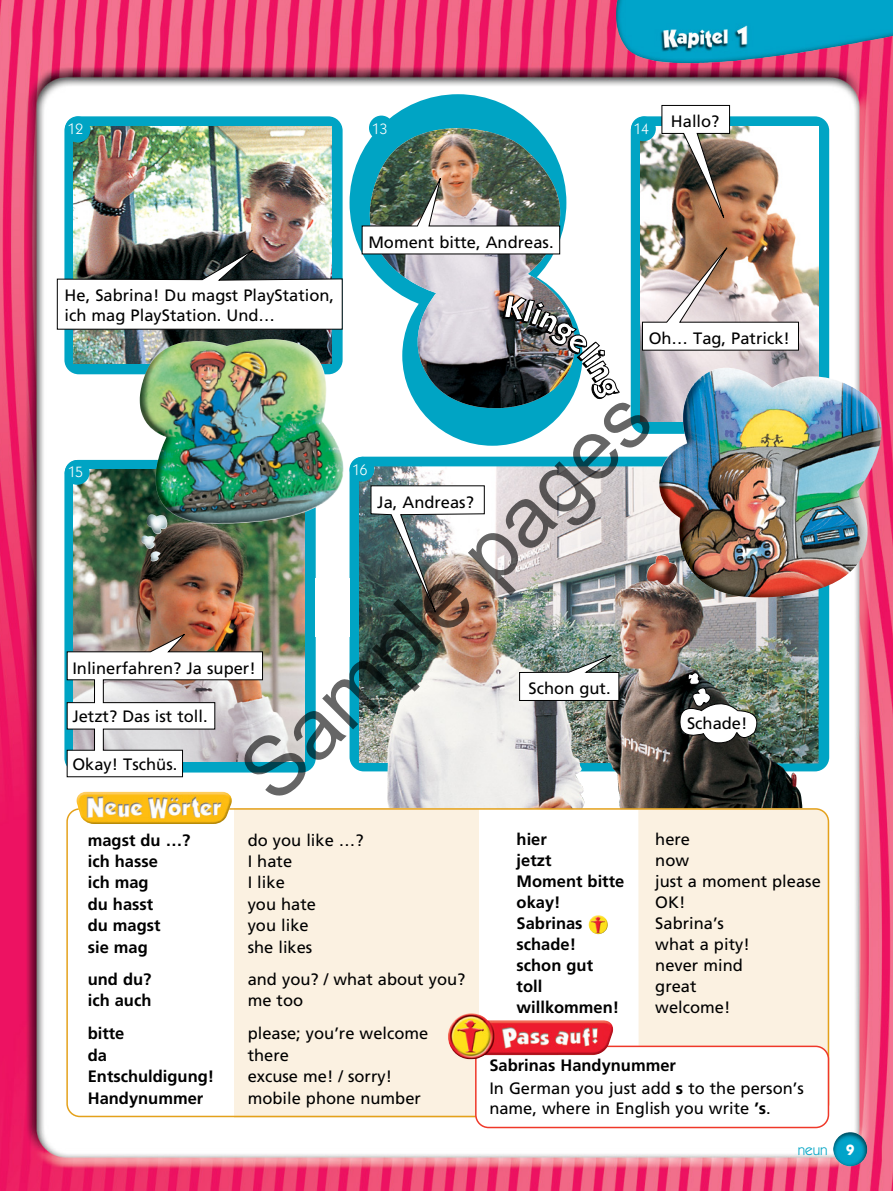
<style>
.page{position:relative;width:893px;height:1191px;background:#fff}
.page>*{position:absolute;margin:0;border:0;box-sizing:border-box;transform-origin:0 0}
.t1{font:84.3px "Arial";color:rgb(0 0 0/.6)}
.t2{font:16.5px/23.2px "Frutiger LT Pro";color:#000}
.t3{font:700 16.5px "Frutiger LT Pro";color:#000}
.t4{font:15px "ITC Kabel Std";color:#fff}
.t5{font:15px "ITC Kabel Std";color:#00a4c4}
.s1{font-weight:700}
.s2{font-weight:700;color:#fff}
</style>
<div class="page">
<img style="left:0;top:0;width:893px;height:1191px">
<div style="left:402px;top:265px;width:180px;height:181px;background:#00a4c4;border-radius:50%"></div>
<div style="left:350px;top:94px;width:216px;height:217px;background:#00a4c4;border-radius:50%"></div>
<svg style="left:350px;top:456px;width:479px;height:315px;background:#209aaf"></svg>
<img style="left:359px;top:466px;width:443px;height:342px">
<div style="left:351px;top:458px;width:22px;height:22px;background:#00a4c4;border-radius:50%"></div>
<div style="left:350px;top:457px;width:24px;height:24px;border:2px solid #00a4c4;border-radius:50%"></div>
<div style="left:66px;top:809px;width:763px;height:305px;background:#fff;border-radius:13px"></div>
<div style="left:234px;top:808px;width:244px;height:309px;background:#fbf1e1"></div>
<div style="left:638px;top:808px;width:191px;height:243px;background:#fbf1e1"></div>
<img style="left:616px;top:0;width:277px;height:63px">
<img style="left:833px;top:1132px;width:34px;height:34px">
<div style="left:631px;top:116px;width:198px;height:318px;background:#00a4c4;border-radius:14px"></div>
<img style="left:640px;top:126px;width:179px;height:296px">
<div style="left:64px;top:116px;width:279px;height:258px;background:#00a4c4;border-radius:14px"></div>
<div style="left:65px;top:116px;width:25px;height:25px;border:2px solid #00a4c4;border-radius:50%"></div>
<div style="left:632px;top:118px;width:23px;height:22px;background:#00a4c4;border-radius:50%"></div>
<div style="left:631px;top:116px;width:25px;height:25px;border:2px solid #00a4c4;border-radius:50%"></div>
<div style="left:64px;top:460px;width:252px;height:312px;background:#00a4c4;border-radius:14px"></div>
<img style="left:74px;top:470px;width:231px;height:292px">
<div style="left:66px;top:461px;width:22px;height:22px;background:#00a4c4;border-radius:50%"></div>
<div style="left:65px;top:460px;width:25px;height:25px;border:2px solid #00a4c4;border-radius:50%"></div>
<img style="left:661px;top:105px;width:69px;height:122px">
<svg style="left:66px;top:631px;width:197px;height:146px;background:#ccc"></svg>
<img style="left:642px;top:237px;width:157px;height:114px">
<img style="left:370px;top:485px;width:115px;height:143px">
<img style="left:519px;top:652px;width:101px;height:49px">
<svg style="left:339px;top:111px;width:266px;height:317px"></svg>
<img style="left:368px;top:128px;width:209px;height:282px">
<img style="left:361px;top:172px;width:199px;height:83px">
<img style="left:76px;top:791px;width:156px;height:33px">
<div style="left:370px;top:117px;width:23px;height:22px;background:#00a4c4;border-radius:50%"></div>
<div style="left:369px;top:116px;width:25px;height:24px;border:2px solid #00a4c4;border-radius:50%"></div>
<img style="left:502px;top:295px;width:118px;height:105px">
<svg style="left:483px;top:408px;width:14px;height:20px"></svg>
<div style="left:476px;top:1046px;width:352px;height:81px;background:#fff;border-radius:13px"></div>
<div style="left:475px;top:1045px;width:354px;height:83px;border:2px solid #ef3829;border-radius:13px"></div>
<img style="left:448px;top:1013px;width:165px;height:46px">
<img style="left:589px;top:915px;width:19px;height:19px;border-radius:10px">
<img style="left:646px;top:368px;width:235px;height:229px">
<div style="left:316px;top:578px;width:34px;height:58px;background:#fff"></div>
<img style="left:679px;top:672px;width:80px;height:71px">
<img style="left:74px;top:126px;width:258px;height:237px">
<div style="left:67px;top:119px;width:22px;height:22px;background:#00a4c4;border-radius:50%"></div>
<div style="left:65px;top:118px;width:25px;height:24px;border:2px solid #00a4c4;border-radius:50%"></div>
<img style="left:121px;top:339px;width:223px;height:222px">
<svg style="left:382px;top:117px;width:26px;height:22px"></svg>
<svg style="left:44px;top:246px;width:299px;height:84px;background:#b5b9b9"></svg>
<p class="t4" style="left:68px;top:120px;width:16px">12</p>
<p class="t4" style="left:372px;top:120px;width:16px">13</p>
<p class="t2" style="left:65px;top:286px;width:271px;line-height:19.5px">He, Sabrina! Du magst PlayStation, ich mag PlayStation. Und…</p>
<p class="t2" style="left:368px;top:230px;width:187px">Moment bitte, Andreas.</p>
<p class="t4" style="left:634px;top:120px;width:16px">14</p>
<p class="t2" style="left:671px;top:110px;width:50px">Hallo?</p>
<p class="t2" style="left:649px;top:327px;width:143px">Oh… Tag, Patrick!</p>
<h1 class="t1" style="left:214px;top:744px;width:540px;rotate:-45deg">Sample pages</h1>
<p class="t4" style="left:352px;top:461px;width:16px">16</p>
<p class="t4" style="left:68px;top:463px;width:16px">15</p>
<p class="t2" style="left:377px;top:490px;width:98px">Ja, Andreas?</p>
<p class="t2" style="left:72px;top:657px;width:185px">Inlinerfahren? Ja super!</p>
<p class="t2" style="left:72px;top:704px;width:137px">Jetzt? Das ist toll.</p>
<p class="t2" style="left:72px;top:752px;width:106px">Okay! Tschüs.</p>
<p class="t2" style="left:529px;top:677px;width:84px">Schon gut.</p>
<p class="t2" style="left:687px;top:711px;width:62px">Schade!</p>
<p class="t3" style="left:88px;top:830px;width:104px">magst du …?</p>
<p class="t2" style="left:248px;top:828px;width:117px">do you like …?</p>
<p class="t3" style="left:88px;top:851px;width:72px">ich hasse</p>
<p class="t2" style="left:248px;top:849px;width:46px">I hate</p>
<p class="t3" style="left:88px;top:872px;width:62px">ich mag</p>
<p class="t2" style="left:248px;top:871px;width:39px">I like</p>
<p class="t3" style="left:88px;top:894px;width:67px">du hasst</p>
<p class="t2" style="left:248px;top:892px;width:70px">you hate</p>
<p class="t3" style="left:88px;top:915px;width:74px">du magst</p>
<p class="t2" style="left:248px;top:914px;width:62px">you like</p>
<p class="t3" style="left:88px;top:937px;width:62px">sie mag</p>
<p class="t2" style="left:248px;top:935px;width:66px">she likes</p>
<p class="t3" style="left:88px;top:969px;width:65px">und du?</p>
<p class="t2" style="left:248px;top:967px;width:219px">and you? / what about you?</p>
<p class="t3" style="left:88px;top:990px;width:65px">ich auch</p>
<p class="t2" style="left:248px;top:988px;width:57px">me too</p>
<p class="t3" style="left:88px;top:1023px;width:38px">bitte</p>
<p class="t2" style="left:248px;top:1022px;width:182px">please; you’re welcome</p>
<p class="t3" style="left:88px;top:1045px;width:21px">da</p>
<p class="t2" style="left:248px;top:1043px;width:43px">there</p>
<p class="t3" style="left:88px;top:1066px;width:128px">Entschuldigung!</p>
<p class="t2" style="left:248px;top:1064px;width:146px">excuse me! / sorry!</p>
<p class="t3" style="left:88px;top:1088px;width:117px">Handynummer</p>
<p class="t2" style="left:248px;top:1086px;width:175px">mobile phone number</p>
<p class="t3" style="left:517px;top:829px;width:32px">hier</p>
<p class="t2" style="left:655px;top:828px;width:36px">here</p>
<p class="t3" style="left:517px;top:850px;width:36px">jetzt</p>
<p class="t2" style="left:655px;top:849px;width:35px">now</p>
<p class="t3" style="left:517px;top:871px;width:109px">Moment bitte</p>
<p class="t2" style="left:655px;top:870px;width:167px">just a moment please</p>
<p class="t3" style="left:517px;top:892px;width:46px">okay!</p>
<p class="t2" style="left:655px;top:891px;width:32px">OK!</p>
<p class="t3" style="left:517px;top:913px;width:68px">Sabrinas</p>
<p class="t2" style="left:655px;top:912px;width:70px">Sabrina’s</p>
<p class="t3" style="left:517px;top:934px;width:61px">schade!</p>
<p class="t2" style="left:655px;top:933px;width:96px">what a pity!</p>
<p class="t3" style="left:517px;top:955px;width:78px">schon gut</p>
<p class="t2" style="left:655px;top:954px;width:89px">never mind</p>
<p class="t3" style="left:517px;top:976px;width:27px">toll</p>
<p class="t2" style="left:655px;top:975px;width:43px">great</p>
<p class="t3" style="left:517px;top:997px;width:104px">willkommen!</p>
<p class="t2" style="left:655px;top:996px;width:77px">welcome!</p>
<p class="t2" style="left:489px;top:1053px;width:316px"><span class="s1">Sabrinas Handynummer<br></span>In German you just add <span class="s1">s</span> to the person’s</p>
<p class="t2" style="left:489px;top:1097px;width:283px">name, where in English you write <span class="s1">’s</span>.</p>
<p class="t5" style="left:798px;top:1141px;width:58px">neun <span class="s2">9</span></p>
</div>
